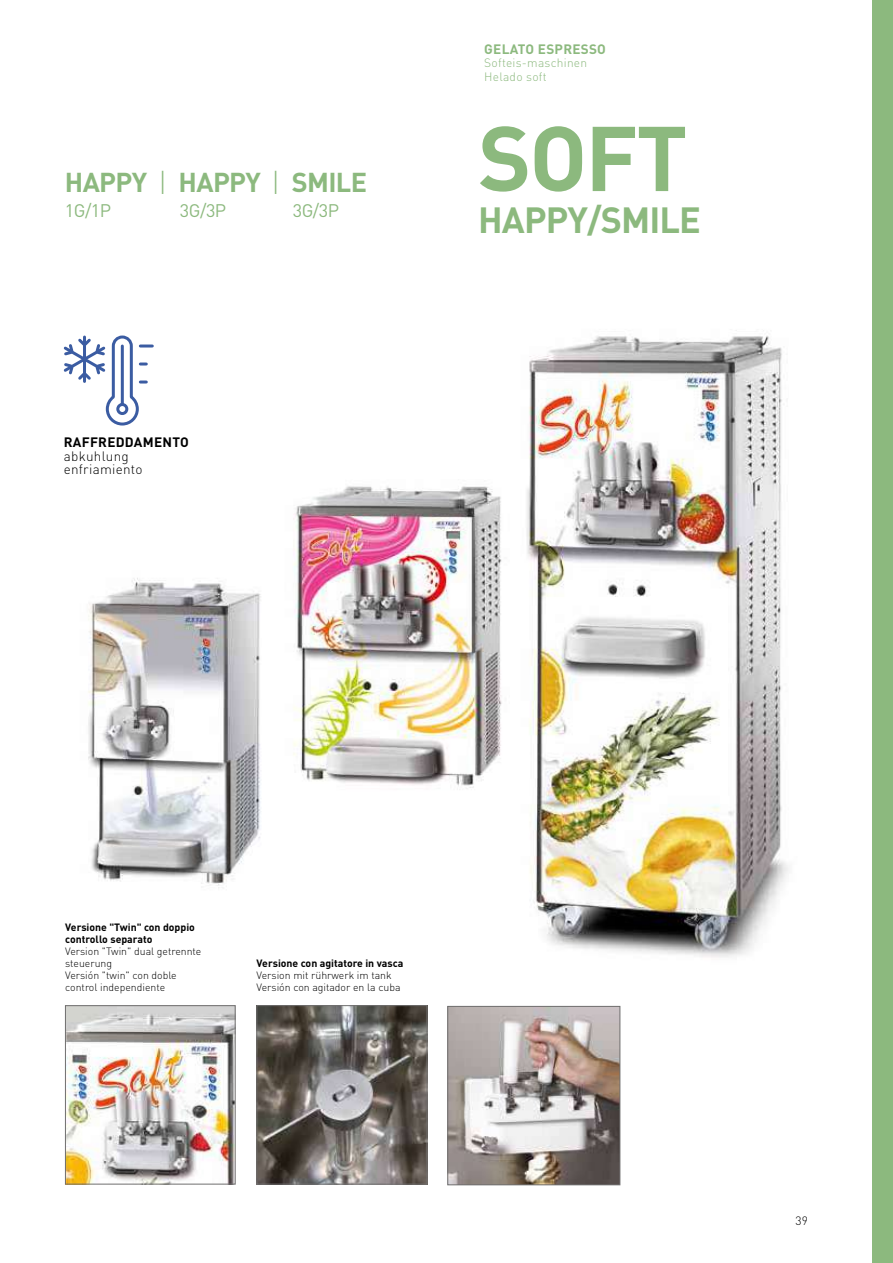
<style>
.page{position:relative;width:893px;height:1263px;background:#fff}
.page>*{position:absolute;margin:0;border:0;box-sizing:border-box;transform-origin:0 0}
.t1{font:700 90.3px "DIN";color:#8cb97e}
.t2{font:700 36px "DIN";letter-spacing:-.025em;color:#8cb97e}
.t3{font:700 27px "DIN";letter-spacing:-.025em;color:#8cb97e}
.t4{font:18px "DIN";letter-spacing:-.025em;color:#8cb97e}
.t5{font:300 13.5px/13.5px "DIN";letter-spacing:.02em;color:#000}
.t6{font:700 13.5px "DIN";letter-spacing:.02em;color:#000}
.t7{font:700 13.5px "DIN";letter-spacing:.02em;color:#8cb97e}
.t8{font:300 12px/13.5px "DIN";letter-spacing:.02em;color:#8cb97e}
.t9{font:300 12px "DIN";color:#000}
.t10{font:300 10.5px/12px "DIN";color:#000}
.t11{font:700 10.5px/12px "DIN";color:#000}
.s1{font-weight:300}
</style>
<div class="page">
<img style="left:526px;top:330px;width:263px;height:628px">
<svg style="left:63px;top:335px;width:91px;height:91px"></svg>
<img style="left:450px;top:1008px;width:168px;height:175px">
<div style="left:448px;top:1006px;width:172px;height:179px;border:1px solid #706f6f"></div>
<div style="left:872px;top:0;width:21px;height:1263px;background:#8cb97e"></div>
<img style="left:259px;top:1007px;width:166px;height:175px">
<div style="left:257px;top:1005px;width:170px;height:179px;border:1px solid #706f6f"></div>
<img style="left:67px;top:1007px;width:166px;height:175px">
<div style="left:65px;top:1005px;width:170px;height:179px;border:1px solid #706f6f"></div>
<img style="left:293px;top:486px;width:209px;height:303px">
<img style="left:88px;top:578px;width:173px;height:310px">
<h3 class="t3" style="left:65px;top:164px;width:304px">HAPPY <span class="s1">|</span> HAPPY <span class="s1">|</span> SMILE</h3>
<h3 class="t4" style="left:65px;top:199px;width:48px">1G/1P</h3>
<h3 class="t4" style="left:180px;top:199px;width:48px">3G/3P</h3>
<h3 class="t4" style="left:293px;top:199px;width:48px">3G/3P</h3>
<p class="t6" style="left:64px;top:434px;width:126px">RAFFREDDAMENTO</p>
<p class="t5" style="left:64px;top:449px;width:80px">abkuhlung enfriamiento</p>
<p class="t7" style="left:484px;top:40px;width:123px">GELATO ESPRESSO</p>
<p class="t8" style="left:484px;top:56px;width:104px">Softeis-maschinen<br>Helado soft</p>
<h1 class="t1" style="left:478px;top:99px;width:211px">SOFT</h1>
<h2 class="t2" style="left:478px;top:197px;width:224px">HAPPY/SMILE</h2>
<p class="t11" style="left:65px;top:921px;width:131px">Versione "Twin" con doppio controllo separato</p>
<p class="t10" style="left:65px;top:945px;width:138px">Version "Twin" dual getrennte steuerung<br>Versión "twin" con doble control independiente</p>
<p class="t11" style="left:257px;top:957px;width:148px">Versione con agitatore in vasca</p>
<p class="t10" style="left:257px;top:969px;width:145px">Version mit rührwerk im tank<br>Versión con agitador en la cuba</p>
<p class="t9" style="left:796px;top:1214px;width:14px">39</p>
</div>
